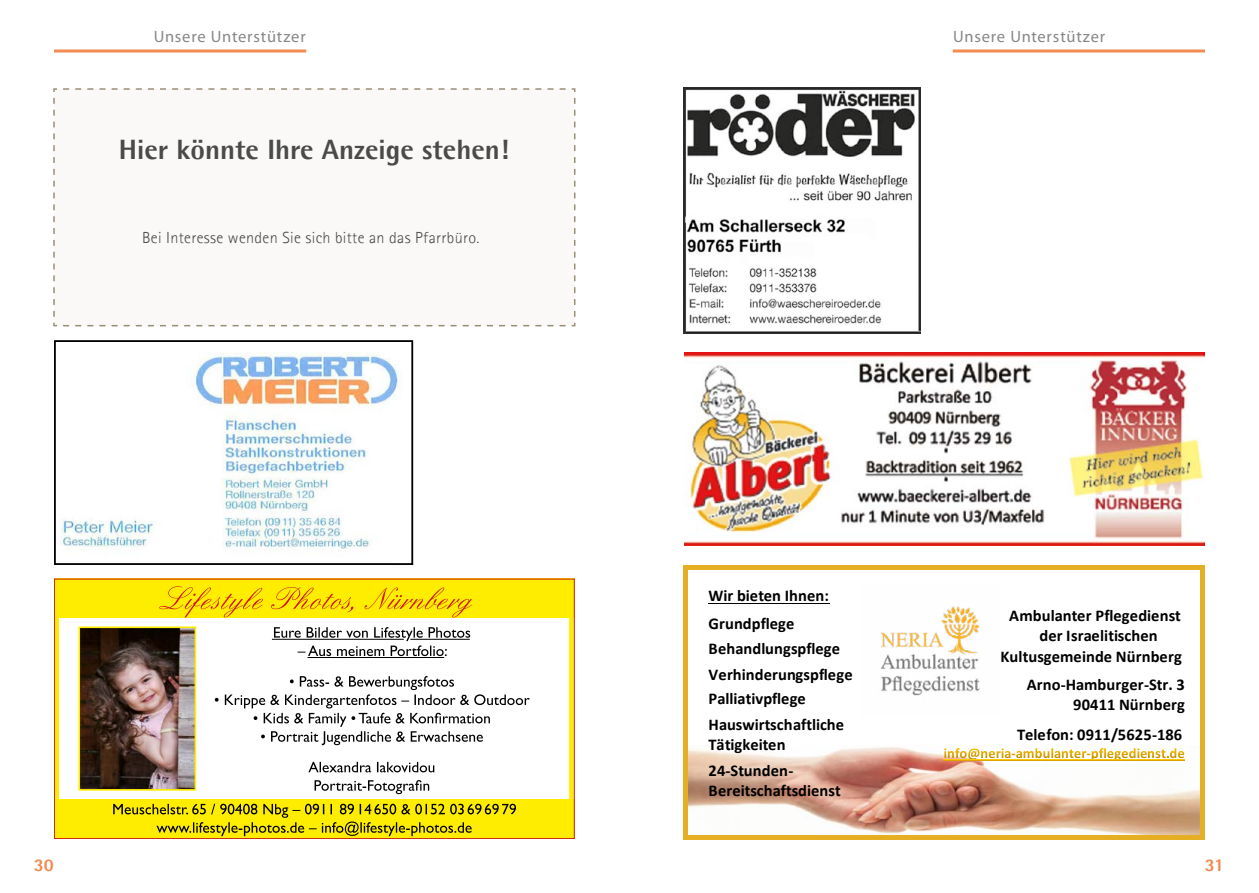
<style>
.page{position:relative;width:1259px;height:893px;background:#fff}
.page>*{position:absolute;margin:0;border:0;box-sizing:border-box;transform-origin:0 0}
.t1{font:800 28.05px "Agfa Rotis Semisans";color:#4a4a49}
.t2{font:800 18px "Agfa Rotis Semisans";color:#f28b52}
.t3{font:700 16.5px/25.2px "Calibri";letter-spacing:.005em;color:#000}
.t4{font:16.5px "Myriad Pro";letter-spacing:.045em;color:#878787}
.t5{font:300 16.05px "Agfa Rotis Sans Serif";letter-spacing:.02em;color:#4a4a49}
</style>
<div class="page">
<img style="left:61px;top:352px;width:339px;height:204px">
<div style="left:54px;top:340px;width:359px;height:225px;border:2px solid #000"></div>
<img style="left:683px;top:88px;width:237px;height:245px">
<img style="left:684px;top:353px;width:520px;height:193px">
<svg style="left:53px;top:88px;width:523px;height:239px"></svg>
<img style="left:687px;top:746px;width:513px;height:88px">
<hr style="left:708px;top:603px;width:121px;height:1px;background:#000">
<svg style="left:944px;top:748px;width:59px;height:11px"></svg>
<svg style="left:1035px;top:748px;width:38px;height:10px"></svg>
<svg style="left:1099px;top:748px;width:77px;height:10px"></svg>
<hr style="left:943px;top:759px;width:241px;height:1px;background:#ffc800">
<img style="left:880px;top:606px;width:100px;height:90px">
<svg style="left:683px;top:565px;width:4px;height:5px"></svg>
<div style="left:687px;top:565px;width:513px;height:5px;background:#e6ae22"></div>
<svg style="left:1200px;top:565px;width:4px;height:5px"></svg>
<hr style="left:683px;top:570px;width:4px;height:266px;background:#e6ae22">
<hr style="left:1200px;top:570px;width:4px;height:266px;background:#e6ae22">
<svg style="left:683px;top:836px;width:4px;height:4px"></svg>
<hr style="left:687px;top:836px;width:513px;height:4px;background:#e6ae22">
<svg style="left:1200px;top:836px;width:4px;height:4px"></svg>
<hr style="left:54px;top:50px;width:252px;height:3px;background:#f28b52">
<hr style="left:952px;top:50px;width:253px;height:3px;background:#f28b52">
<div style="left:54px;top:800px;width:520px;height:39px;background:#ffed00"></div>
<div style="left:54px;top:606px;width:520px;height:233px;border:5px solid #ffed00"></div>
<div style="left:54px;top:579px;width:520px;height:39px;background:#ffed00"></div>
<img style="left:81px;top:629px;width:112px;height:159px">
<div style="left:78px;top:626px;width:118px;height:165px;border:2px solid #ffed00"></div>
<div style="left:54px;top:579px;width:520px;height:260px;border:1px solid #cd1719"></div>
<svg style="left:159px;top:586px;width:313px;height:31px"></svg>
<svg style="left:314px;top:780px;width:115px;height:14px"></svg>
<svg style="left:308px;top:762px;width:126px;height:10px"></svg>
<svg style="left:215px;top:676px;width:315px;height:69px"></svg>
<svg style="left:274px;top:627px;width:196px;height:29px"></svg>
<hr style="left:307px;top:657px;width:137px;height:1px;background:#000">
<hr style="left:272px;top:639px;width:132px;height:1px;background:#000">
<hr style="left:410px;top:639px;width:60px;height:1px;background:#000">
<svg style="left:113px;top:804px;width:403px;height:32px"></svg>
<p class="t4" style="left:154px;top:26px;width:153px">Unsere Unterstützer</p>
<p class="t4" style="left:953px;top:26px;width:153px">Unsere Unterstützer</p>
<h1 class="t1" style="left:119px;top:131px;width:391px">Hier könnte Ihre Anzeige stehen!</h1>
<p class="t5" style="left:142px;top:229px;width:339px">Bei Interesse wenden Sie sich bitte an das Pfarrbüro.</p>
<p class="t3" style="left:708px;top:581px;width:122px;line-height:27.9px">Wir bieten Ihnen:<br>Grundpflege</p>
<p class="t3" style="left:708px;top:636px;width:145px">Behandlungspflege<br>Verhinderungspflege<br>Palliativpflege<br>Hauswirtschaftliche</p>
<p class="t3" style="left:708px;top:732px;width:86px">Tätigkeiten<br>24-Stunden-</p>
<p class="t3" style="left:708px;top:777px;width:134px">Bereitschaftsdienst</p>
<p class="t3" style="left:1009px;top:603px;width:173px">Ambulanter Pflegedienst</p>
<p class="t3" style="left:1039px;top:623px;width:120px">der Israelitischen</p>
<p class="t3" style="left:1000px;top:643px;width:183px">Kultusgemeinde Nürnberg</p>
<p class="t3" style="left:1027px;top:674px;width:159px;line-height:20.4px;text-align:right">Arno-Hamburger-Str. 3<br>90411 Nürnberg</p>
<p class="t3" style="left:1017px;top:722px;width:167px">Telefon: 0911/5625-186</p>
<p class="t2" style="left:34px;top:854px;width:22px">30</p>
<p class="t2" style="left:1205px;top:854px;width:21px">31</p>
</div>
